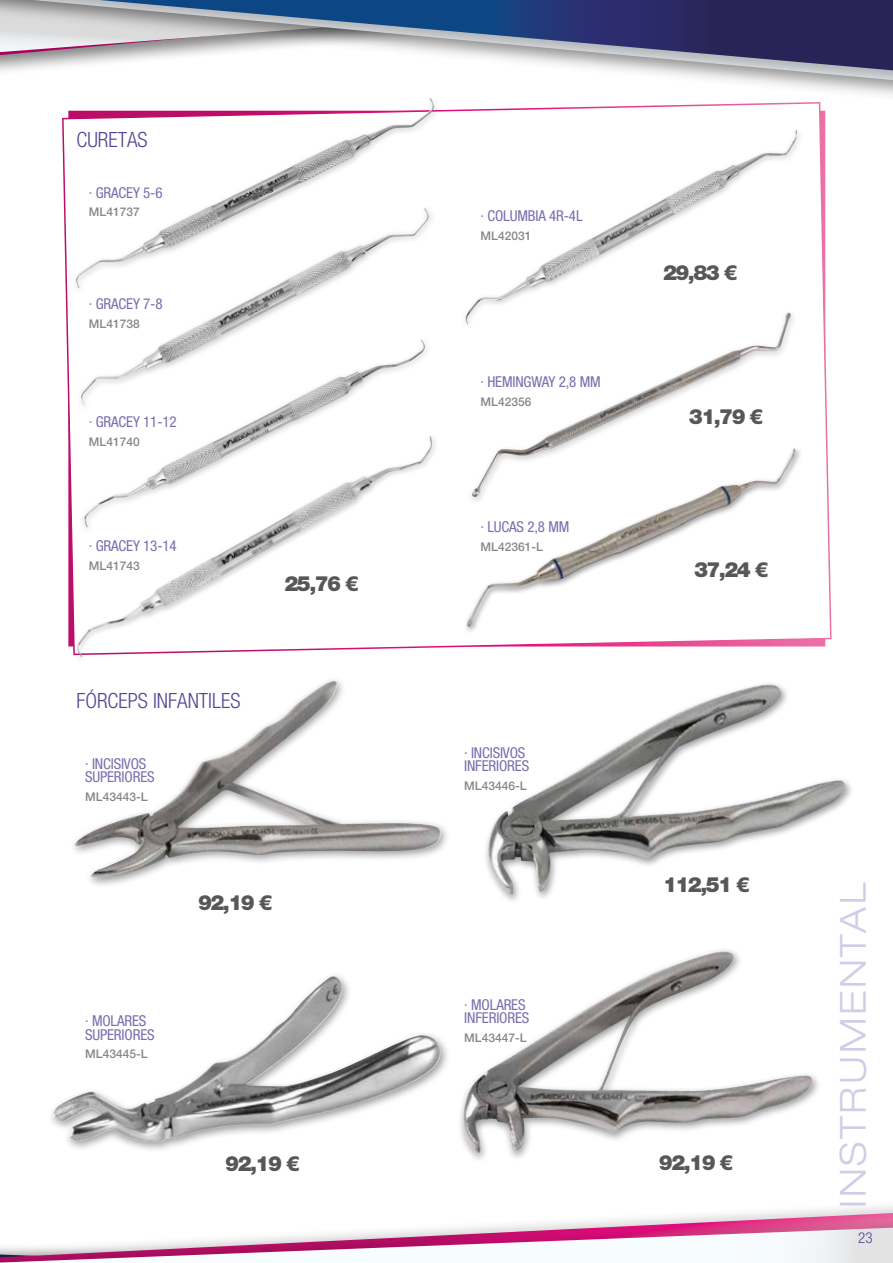
<style>
.page{position:relative;width:893px;height:1263px;background:#fff}
.page>*{position:absolute;margin:0;border:0;box-sizing:border-box;transform-origin:0 0}
.t1{font:300 expanded 36px "Helvetica Neue";letter-spacing:.075em;color:#d1cde7}
.t2{font:900 21px "Helvetica Neue";letter-spacing:-.075em;color:#575756}
.t3{font:300 condensed 21px "Helvetica Neue";color:#534493}
.t4{font:condensed 15px/13.5px "Helvetica Neue";letter-spacing:-.01em;color:#7b6dae}
.t5{font:300 condensed 15px "Helvetica Neue";color:#534493}
.t6{font:500 12px "Helvetica Neue";color:#878787}
</style>
<div class="page">
<div style="left:0;top:1213px;width:893px;height:50px;background:#000;opacity:.15"></div>
<svg style="left:0;top:1219px;width:893px;height:44px"></svg>
<svg style="left:68px;top:144px;width:757px;height:502px"></svg>
<svg style="left:62px;top:104px;width:764px;height:18px"></svg>
<div style="left:0;top:0;width:893px;height:94px;background:#000;opacity:.3"></div>
<svg style="left:0;top:0;width:893px;height:72px"></svg>
<img style="left:486px;top:684px;width:360px;height:211px">
<div style="left:461px;top:126px;width:342px;height:205px;background:#fff"></div>
<img style="left:465px;top:130px;width:332px;height:194px">
<img style="left:73px;top:681px;width:368px;height:198px">
<div style="left:47px;top:972px;width:403px;height:181px;background:#000;opacity:.4"></div>
<img style="left:53px;top:976px;width:389px;height:167px">
<img style="left:461px;top:951px;width:352px;height:204px">
<img style="left:84px;top:412px;width:341px;height:21px">
<div style="left:76px;top:204px;width:360px;height:208px;background:#000;opacity:.2"></div>
<img style="left:81px;top:296px;width:348px;height:109px">
<div style="left:73px;top:433px;width:365px;height:231px;background:#fff"></div>
<img style="left:76px;top:436px;width:357px;height:221px">
<div style="left:71px;top:94px;width:370px;height:202px;background:#000;opacity:.2"></div>
<img style="left:75px;top:98px;width:359px;height:190px">
<div style="left:467px;top:308px;width:332px;height:197px;background:#fff"></div>
<img style="left:472px;top:312px;width:319px;height:134px">
<div style="left:463px;top:446px;width:339px;height:189px;background:#fff"></div>
<img style="left:467px;top:448px;width:329px;height:179px">
<h2 class="t3" style="left:77px;top:127px;width:73px">CURETAS</h2>
<p class="t4" style="left:89px;top:186px;width:75px">· GRACEY 5-6</p>
<p class="t6" style="left:89px;top:205px;width:52px">ML41737</p>
<p class="t4" style="left:89px;top:297px;width:75px">· GRACEY 7-8</p>
<p class="t6" style="left:89px;top:317px;width:52px">ML41738</p>
<p class="t4" style="left:89px;top:415px;width:89px">· GRACEY 11-12</p>
<p class="t6" style="left:89px;top:435px;width:52px">ML41740</p>
<p class="t4" style="left:89px;top:539px;width:89px">· GRACEY 13-14</p>
<p class="t6" style="left:89px;top:559px;width:52px">ML41743</p>
<h2 class="t2" style="left:284px;top:571px;width:76px">25,76 €</h2>
<h2 class="t3" style="left:77px;top:688px;width:165px">FÓRCEPS INFANTILES</h2>
<p class="t4" style="left:85px;top:756px;width:71px">· INCISIVOS<br>SUPERIORES</p>
<p class="t6" style="left:85px;top:789px;width:64px">ML43443-L</p>
<h2 class="t2" style="left:198px;top:890px;width:76px">92,19 €</h2>
<p class="t4" style="left:85px;top:1014px;width:71px">· MOLARES<br>SUPERIORES</p>
<p class="t6" style="left:85px;top:1047px;width:64px">ML43445-L</p>
<h2 class="t2" style="left:225px;top:1150px;width:76px">92,19 €</h2>
<p class="t4" style="left:480px;top:209px;width:104px">· COLUMBIA 4R-4L</p>
<p class="t6" style="left:480px;top:228px;width:52px">ML42031</p>
<p class="t4" style="left:480px;top:375px;width:122px">· HEMINGWAY 2,8 MM</p>
<p class="t6" style="left:480px;top:395px;width:52px">ML42356</p>
<p class="t4" style="left:480px;top:520px;width:90px">· LUCAS 2,8 MM</p>
<p class="t6" style="left:480px;top:539px;width:64px">ML42361-L</p>
<h2 class="t2" style="left:663px;top:260px;width:76px">29,83 €</h2>
<h2 class="t2" style="left:689px;top:403px;width:76px">31,79 €</h2>
<h2 class="t2" style="left:694px;top:557px;width:76px">37,24 €</h2>
<p class="t4" style="left:464px;top:746px;width:67px">· INCISIVOS<br>INFERIORES</p>
<p class="t6" style="left:464px;top:779px;width:64px">ML43446-L</p>
<p class="t4" style="left:464px;top:998px;width:67px">· MOLARES<br>INFERIORES</p>
<p class="t6" style="left:464px;top:1031px;width:64px">ML43447-L</p>
<h2 class="t2" style="left:663px;top:872px;width:89px">112,51 €</h2>
<h2 class="t2" style="left:659px;top:1149px;width:76px">92,19 €</h2>
<h1 class="t1" style="left:831px;top:1208px;width:327px;rotate:-90deg">INSTRUMENTAL</h1>
<p class="t5" style="left:858px;top:1229px;width:16px">23</p>
</div>
